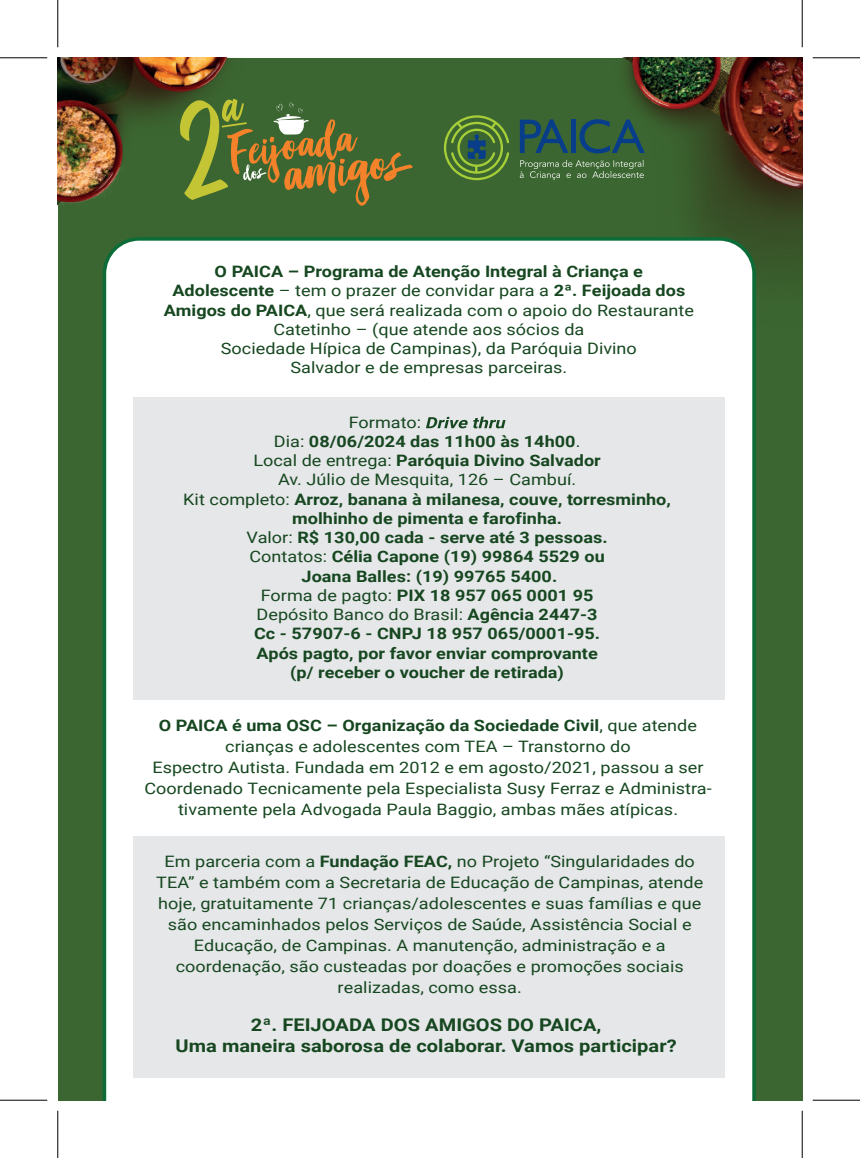
<style>
.page{position:relative;width:860px;height:1158px;background:#fff}
.page>*{position:absolute;margin:0;border:0;box-sizing:border-box;transform-origin:0 0}
.t1{font:700 17.5px/21px "Roboto";color:#164720;text-align:center;scale:1.15 1}
.t2{font:15.75px/21px "Roboto";color:#164720;text-align:center;scale:1.15 1}
.t3{font:700 15.75px "Roboto";color:#164720;scale:1.15 1}
.s1{font-weight:700}
.s2{font-weight:400}
</style>
<div class="page">
<div style="left:58px;top:58px;width:744px;height:1041px;background:#3b6631"></div>
<img style="left:624px;top:58px;width:178px;height:268px">
<img style="left:58px;top:58px;width:176px;height:147px">
<div style="left:103px;top:237px;width:652px;height:862px;background:#fff"></div>
<div style="left:133px;top:396px;width:592px;height:303px;background:#e6e7e9"></div>
<div style="left:133px;top:836px;width:592px;height:241px;background:#e6e7e9"></div>
<svg style="left:520px;top:119px;width:48px;height:34px"></svg>
<div style="left:571px;top:120px;width:5px;height:33px;background:#083e89"></div>
<svg style="left:579px;top:119px;width:66px;height:34px"></svg>
<svg style="left:520px;top:160px;width:124px;height:20px"></svg>
<svg style="left:444px;top:115px;width:65px;height:65px"></svg>
<svg style="left:180px;top:99px;width:232px;height:107px"></svg>
<svg style="left:426px;top:416px;width:79px;height:12px"></svg>
<hr style="left:0;top:57px;width:47px;height:1px;background:#000">
<hr style="left:812px;top:57px;width:48px;height:1px;background:#000">
<hr style="left:0;top:1099px;width:47px;height:1px;background:#000">
<hr style="left:812px;top:1099px;width:48px;height:1px;background:#000">
<hr style="left:57px;top:0;width:1px;height:47px;background:#000">
<hr style="left:57px;top:1110px;width:1px;height:47px;background:#000">
<hr style="left:802px;top:0;width:1px;height:47px;background:#000">
<hr style="left:802px;top:1110px;width:1px;height:47px;background:#000">
<p class="t2" style="left:164px;top:261px;width:463px;line-height:19.2px"><span class="s1">O PAICA – Programa de Atenção Integral à Criança e Adolescente</span> – tem o prazer de convidar para a <span class="s1">2ª. Feijoada dos Amigos do PAICA</span>, que será realizada com o apoio do Restaurante Catetinho – (que atende aos sócios da<br>Sociedade Hípica de Campinas), da Paróquia Divino<br>Salvador e de empresas parceiras.</p>
<p class="t2" style="left:349px;top:411px;width:64px">Formato:</p>
<p class="t3" style="left:274px;top:430px;width:268px"><span class="s2">Dia:</span> 08/06/2024 das 11h00 às 14h00<span class="s2">.</span></p>
<p class="t3" style="left:253px;top:449px;width:304px"><span class="s2">Local de entrega:</span> Paróquia Divino Salvador</p>
<p class="t2" style="left:278px;top:468px;width:261px">Av. Júlio de Mesquita, 126 – Cambuí.</p>
<p class="t3" style="left:183px;top:488px;width:425px"><span class="s2">Kit completo:</span> Arroz, banana à milanesa, couve, torresminho,</p>
<p class="t3" style="left:292px;top:507px;width:236px">molhinho de pimenta e farofinha.</p>
<p class="t3" style="left:246px;top:526px;width:315px"><span class="s2">Valor:</span> R$ 130,00 cada - serve até 3 pessoas.</p>
<p class="t3" style="left:249px;top:545px;width:310px"><span class="s2">Contatos:</span> Célia Capone (19) 99864 5529 ou</p>
<p class="t3" style="left:301px;top:565px;width:224px">Joana Balles: (19) 99765 5400.</p>
<p class="t3" style="left:261px;top:584px;width:291px"><span class="s2">Forma de pagto:</span> PIX 18 957 065 0001 95</p>
<p class="t2" style="left:257px;top:603px;width:298px">Depósito Banco do Brasil: <span class="s1">Agência 2447-3</span></p>
<p class="t3" style="left:254px;top:622px;width:302px">Cc - 57907-6 - CNPJ 18 957 065/0001-95.</p>
<p class="t3" style="left:256px;top:642px;width:298px">Após pagto, por favor enviar comprovante</p>
<p class="t3" style="left:290px;top:661px;width:239px">(p/ receber o voucher de retirada)</p>
<p class="t2" style="left:144px;top:714px;width:495px"><span class="s1">O PAICA é uma OSC – Organização da Sociedade Civil</span>, que atende crianças e adolescentes com TEA – Transtorno do<br>Espectro Autista. Fundada em 2012 e em agosto/2021, passou a ser Coordenado Tecnicamente pela Especialista Susy Ferraz e Administra&shy;tivamente pela Advogada Paula Baggio, ambas mães atípicas.</p>
<p class="t2" style="left:156px;top:850px;width:477px">Em parceria com a <span class="s1">Fundação FEAC,</span> no Projeto “Singularidades do TEA” e também com a Secretaria de Educação de Campinas, atende hoje, gratuitamente 71 crianças/adolescentes e suas famílias e que são encaminhados pelos Serviços de Saúde, Assistência Social e Educação, de Campinas. A manutenção, administração e a coordenação, são custeadas por doações e promoções sociais realizadas, como essa.</p>
<p class="t1" style="left:176px;top:1013px;width:437px">2ª. FEIJOADA DOS AMIGOS DO PAICA,<br>Uma maneira saborosa de colaborar. Vamos participar?</p>
</div>
